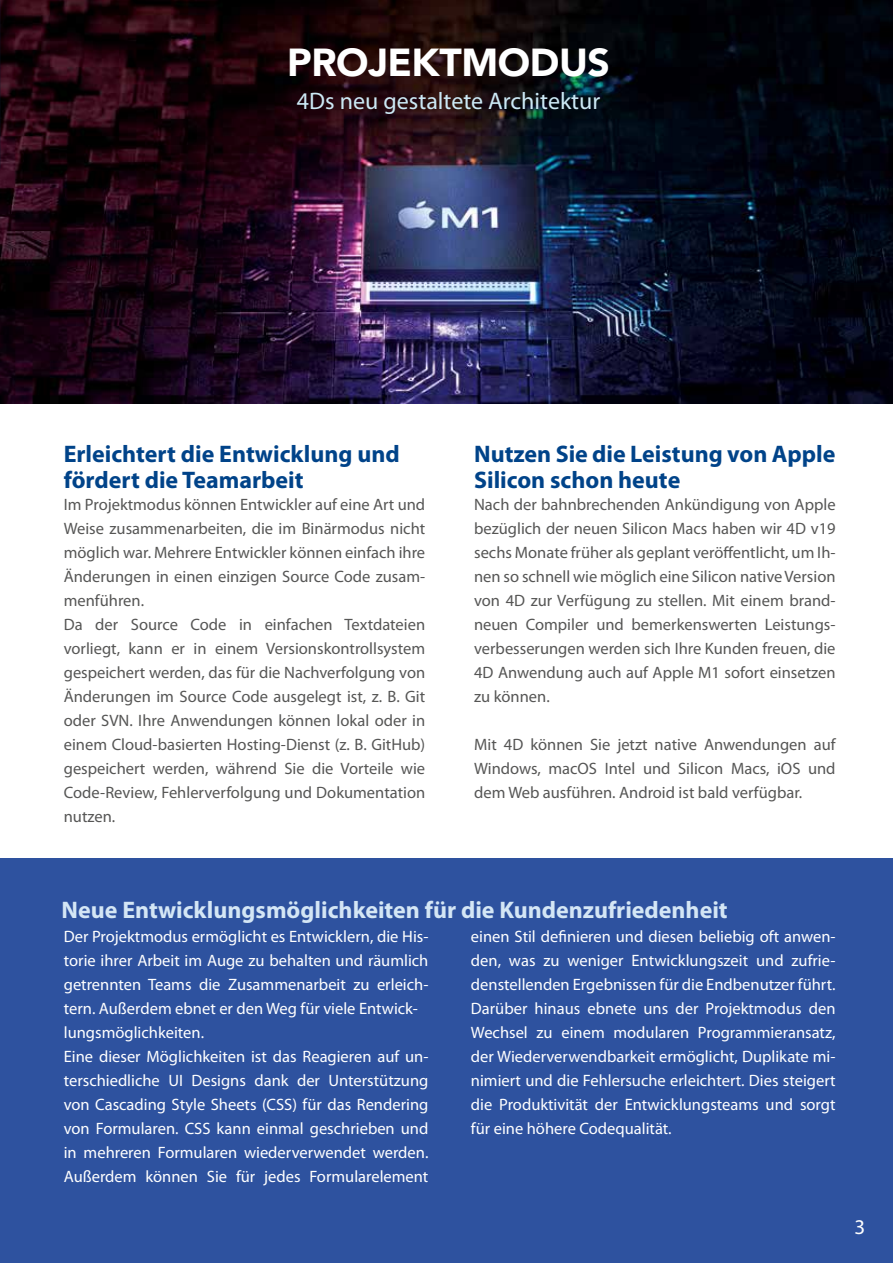
<style>
.page{position:relative;width:893px;height:1263px;background:#fff}
.page>*{position:absolute;margin:0;border:0;box-sizing:border-box;transform-origin:0 0}
.t1{font:900 39px "Avenir";letter-spacing:-.01em;color:#fff}
.t2{font:700 24px/25.5px "Myriad Pro";color:#004389}
.t3{font:700 24px "Myriad Pro";color:#d4e6f5}
.t4{font:24px "Myriad Pro";color:#cce9f5}
.t5{font:21px "Myriad Pro";color:#fff}
.t6{font:16.5px/24px "Myriad Pro";color:#565655;text-align:justify}
.t7{font:16.5px/24px "Myriad Pro";color:#fff}
</style>
<div class="page">
<div style="left:0;top:1199px;width:893px;height:64px;background:#2e529f"></div>
<img style="left:0;top:0;width:893px;height:404px">
<div style="left:0;top:858px;width:893px;height:341px;background:#2e529f"></div>
<h1 class="t1" style="left:287px;top:29px;width:324px">PROJEKTMODUS</h1>
<h2 class="t4" style="left:297px;top:87px;width:305px">4Ds neu gestaltete Architektur</h2>
<h2 class="t2" style="left:64px;top:440px;width:337px">Erleichtert die Entwicklung und fördert die Teamarbeit</h2>
<p class="t6" style="left:64px;top:492px;width:363px;text-align:left">Im Projektmodus können Entwickler auf eine Art und Weise zusammenarbeiten, die im Binärmodus nicht möglich war. Mehrere Entwickler können einfach ihre Änderungen in einen einzigen Source Code zusam&shy;menführen.<br>Da der Source Code in einfachen Textdateien vorliegt, kann er in einem Versionskontrollsystem gespeichert werden, das für die Nachverfolgung von Änderungen im Source Code ausgelegt ist, z. B. Git oder SVN. Ihre Anwendungen können lokal oder in einem Cloud-basierten Hosting-Dienst (z. B. GitHub) gespeichert werden, während Sie die Vorteile wie Code-Review, Fehlerverfolgung und Dokumentation nutzen.</p>
<h2 class="t2" style="left:474px;top:440px;width:363px">Nutzen Sie die Leistung von Apple<br>Silicon schon heute</h2>
<p class="t6" style="left:474px;top:492px;width:363px">Nach der bahnbrechenden Ankündigung von Apple bezüglich der neuen Silicon Macs haben wir 4D v19 sechs Monate früher als geplant veröffentlicht, um Ih&shy;nen so schnell wie möglich eine Silicon native Version von 4D zur Verfügung zu stellen. Mit einem brand&shy;neuen Compiler und bemerkenswerten Leistungs&shy;verbesserungen werden sich Ihre Kunden freuen, die 4D Anwendung auch auf Apple M1 sofort einsetzen zu können.</p>
<p class="t6" style="left:474px;top:732px;width:363px">Mit 4D können Sie jetzt native Anwendungen auf Windows, macOS Intel und Silicon Macs, iOS und dem Web ausführen. Android ist bald verfügbar.</p>
<h2 class="t3" style="left:62px;top:894px;width:668px">Neue Entwicklungsmöglichkeiten für die Kundenzufriedenheit</h2>
<p class="t7" style="left:64px;top:924px;width:366px">Der Projektmodus ermöglicht es Entwicklern, die His&shy;torie ihrer Arbeit im Auge zu behalten und räumlich getrennten Teams die Zusammenarbeit zu erleich&shy;tern. Außerdem ebnet er den Weg für viele Entwick&shy;lungsmöglichkeiten.<br>Eine dieser Möglichkeiten ist das Reagieren auf un&shy;terschiedliche UI Designs dank der Unterstützung von Cascading Style Sheets (CSS) für das Rendering von Formularen. CSS kann einmal geschrieben und in mehreren Formularen wiederverwendet werden.<br>Außerdem können Sie für jedes Formularelement</p>
<p class="t7" style="left:471px;top:924px;width:366px;text-align:justify">einen Stil definieren und diesen beliebig oft anwen&shy;den, was zu weniger Entwicklungszeit und zufrie&shy;denstellenden Ergebnissen für die Endbenutzer führt.<br>Darüber hinaus ebnete uns der Projektmodus den Wechsel zu einem modularen Programmieransatz, der Wiederverwendbarkeit ermöglicht, Duplikate mi&shy;nimiert und die Fehlersuche erleichtert. Dies steigert die Produktivität der Entwicklungsteams und sorgt für eine höhere Codequalität.</p>
<p class="t5" style="left:855px;top:1214px;width:12px">3</p>
</div>
